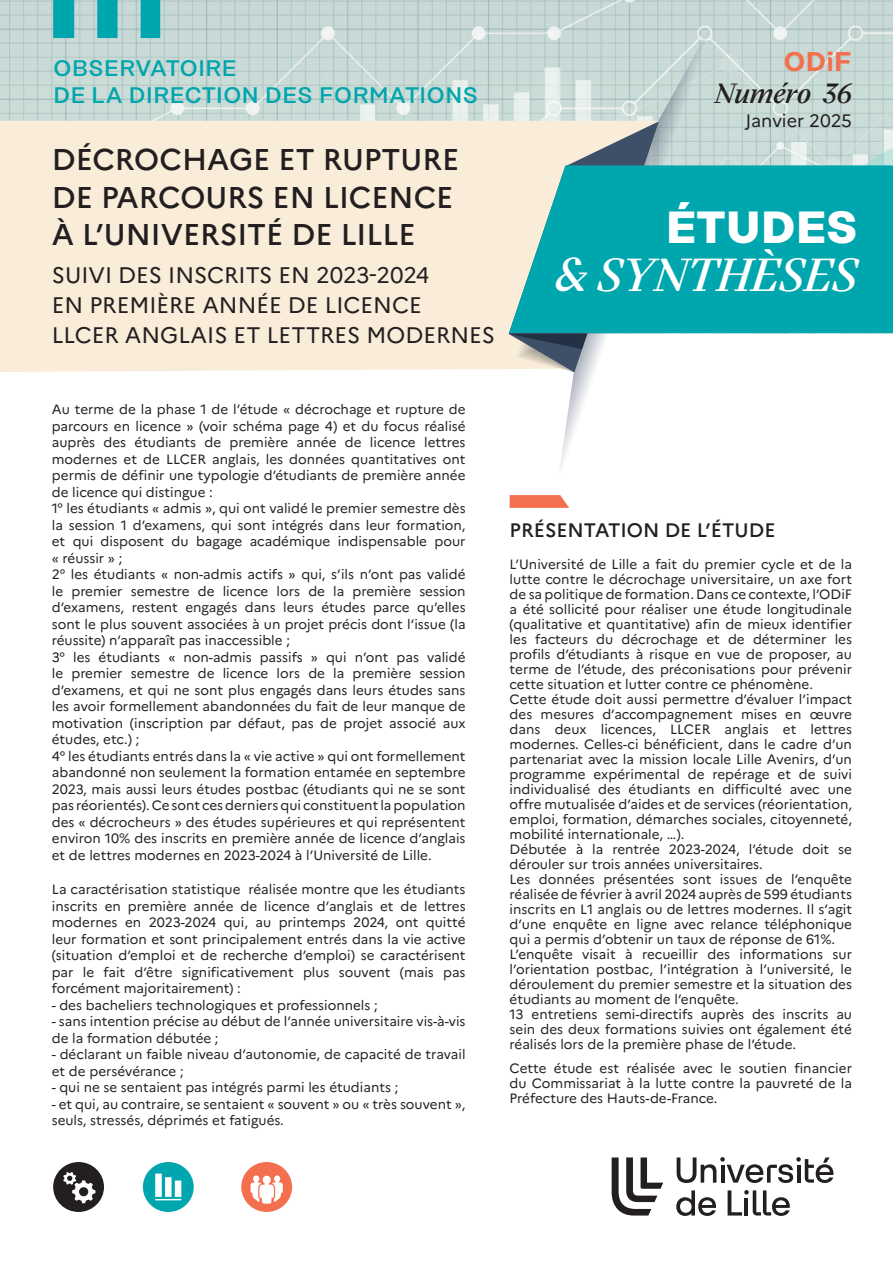
<style>
.page{position:relative;width:893px;height:1263px;background:#fff}
.page>*{position:absolute;margin:0;border:0;box-sizing:border-box;transform-origin:0 0}
.t1{font:italic 500 45px "Eliza";color:#fff}
.t2{font:700 45px "Rational Display";color:#fff}
.t3{font:500 30px/37.5px "Marianne";color:#231f20}
.t4{font:italic 500 27px "Eliza";color:#231f20}
.t5{font:600 27px "Rational Display";color:#f36f4e}
.t6{font:22.5px/30px "Marianne";color:#231f20}
.t7{font:500 22.5px/27px "Rational Display";color:#00a6ad}
.Titre_paragraphe{font:500 19.5px "Marianne";color:#231f20}
.t8{font:18px "Marianne";color:#231f20}
.t9{font:13.5px/16.5px "Marianne";color:#231f20;text-align:justify}
</style>
<div class="page">
<img style="left:0;top:0;width:893px;height:334px">
<svg style="left:559px;top:31px;width:150px;height:440px"></svg>
<div style="left:0;top:121px;width:659px;height:252px;background:#f9edd9"></div>
<svg style="left:509px;top:121px;width:150px;height:251px"></svg>
<svg style="left:509px;top:165px;width:384px;height:168px;background:#17acb1"></svg>
<svg style="left:53px;top:0;width:156px;height:38px;background:#76c2c3"></svg>
<svg style="left:612px;top:1157px;width:51px;height:58px"></svg>
<svg style="left:676px;top:1190px;width:40px;height:26px"></svg>
<svg style="left:728px;top:1190px;width:62px;height:26px"></svg>
<svg style="left:677px;top:1157px;width:156px;height:26px"></svg>
<svg style="left:143px;top:1162px;width:51px;height:50px"></svg>
<svg style="left:241px;top:1162px;width:51px;height:50px"></svg>
<svg style="left:53px;top:1162px;width:51px;height:50px"></svg>
<svg style="left:510px;top:495px;width:59px;height:13px"></svg>
<h3 class="t7" style="left:53px;top:54px;width:427px">OBSERVATOIRE<br>DE LA DIRECTION DES FORMATIONS</h3>
<p class="t3" style="left:52px;top:138px;width:409px">DÉCROCHAGE ET RUPTURE<br>DE PARCOURS EN LICENCE<br>À L’UNIVERSITÉ DE LILLE</p>
<p class="t6" style="left:52px;top:258px;width:445px">SUIVI DES INSCRITS EN 2023-2024<br>EN PREMIÈRE ANNÉE DE LICENCE<br>LLCER ANGLAIS ET LETTRES MODERNES</p>
<p class="t5" style="left:783px;top:45px;width:70px">ODiF</p>
<p class="t4" style="left:715px;top:76px;width:138px">Numéro 36</p>
<p class="t8" style="left:745px;top:107px;width:108px">Janvier 2025</p>
<h1 class="t2" style="left:666px;top:200px;width:193px">ÉTUDES</h1>
<h1 class="t1" style="left:554px;top:246px;width:305px">&amp; SYNTHÈSES</h1>
<p class="t9" style="left:52px;top:400px;width:415px">Au terme de la phase 1 de l’étude « décrochage et rupture de parcours en licence » (voir schéma page 4) et du focus réalisé auprès des étudiants de première année de licence lettres modernes et de LLCER anglais, les données quantitatives ont permis de définir une typologie d’étudiants de première année de licence qui distingue :</p>
<p class="t9" style="left:52px;top:499px;width:415px">1° les étudiants « admis », qui ont validé le premier semestre dès la session 1 d’examens, qui sont intégrés dans leur formation, et qui disposent du bagage académique indispensable pour « réussir » ;</p>
<p class="t9" style="left:52px;top:565px;width:415px">2° les étudiants « non-admis actifs » qui, s’ils n’ont pas validé le premier semestre de licence lors de la première session d’examens, restent engagés dans leurs études parce qu’elles sont le plus souvent associées à un projet précis dont l’issue (la réussite) n’apparaît pas inaccessible ;</p>
<p class="t9" style="left:52px;top:648px;width:415px">3° les étudiants « non-admis passifs » qui n’ont pas validé le premier semestre de licence lors de la première session d’examens, et qui ne sont plus engagés dans leurs études sans les avoir formellement abandonnées du fait de leur manque de motivation (inscription par défaut, pas de projet associé aux études, etc.) ;</p>
<p class="t9" style="left:52px;top:747px;width:415px">4° les étudiants entrés dans la « vie active » qui ont formellement abandonné non seulement la formation entamée en septembre 2023, mais aussi leurs études postbac (étudiants qui ne se sont pas réorientés). Ce sont ces derniers qui constituent la population des « décrocheurs » des études supérieures et qui représentent environ 10% des inscrits en première année de licence d’anglais et de lettres modernes en 2023-2024 à l’Université de Lille.</p>
<p class="t9" style="left:52px;top:880px;width:415px">La caractérisation statistique réalisée montre que les étudiants inscrits en première année de licence d’anglais et de lettres modernes en 2023-2024 qui, au printemps 2024, ont quitté leur formation et sont principalement entrés dans la vie active (situation d’emploi et de recherche d’emploi) se caractérisent par le fait d’être significativement plus souvent (mais pas forcément majoritairement) :</p>
<p class="t9" style="left:52px;top:996px;width:327px">- des bacheliers technologiques et professionnels ;</p>
<p class="t9" style="left:52px;top:1012px;width:415px">- sans intention précise au début de l’année universitaire vis-à-vis de la formation débutée ;</p>
<p class="t9" style="left:52px;top:1045px;width:415px">- déclarant un faible niveau d’autonomie, de capacité de travail et de persévérance ;</p>
<p class="t9" style="left:52px;top:1078px;width:348px">- qui ne se sentaient pas intégrés parmi les étudiants ;</p>
<p class="t9" style="left:52px;top:1095px;width:415px">- et qui, au contraire, se sentaient « souvent » ou « très souvent », seuls, stressés, déprimés et fatigués.</p>
<p class="Titre_paragraphe" style="left:510px;top:515px;width:267px">PRÉSENTATION DE L’ÉTUDE</p>
<p class="t9" style="left:510px;top:555px;width:344px;line-height:15px">L’Université de Lille a fait du premier cycle et de la lutte contre le décrochage universitaire, un axe fort de sa politique de formation. Dans ce contexte, l’ODiF a été sollicité pour réaliser une étude longitudinale (qualitative et quantitative) afin de mieux identifier les facteurs du décrochage et de déterminer les profils d’étudiants à risque en vue de proposer, au terme de l’étude, des préconisations pour prévenir cette situation et lutter contre ce phénomène.</p>
<p class="t9" style="left:510px;top:690px;width:344px;line-height:15px">Cette étude doit aussi permettre d’évaluer l’impact des mesures d’accompagnement mises en œuvre dans deux licences, LLCER anglais et lettres modernes. Celles-ci bénéficient, dans le cadre d’un partenariat avec la mission locale Lille Avenirs, d’un programme expérimental de repérage et de suivi individualisé des étudiants en difficulté avec une offre mutualisée d’aides et de services (réorientation, emploi, formation, démarches sociales, citoyenneté, mobilité internationale, …).</p>
<p class="t9" style="left:510px;top:840px;width:344px;line-height:15px">Débutée à la rentrée 2023-2024, l’étude doit se dérouler sur trois années universitaires.</p>
<p class="t9" style="left:510px;top:870px;width:344px;line-height:15px">Les données présentées sont issues de l’enquête réalisée de février à avril 2024 auprès de 599 étudiants inscrits en L1 anglais ou de lettres modernes. Il s’agit d’une enquête en ligne avec relance téléphonique qui a permis d’obtenir un taux de réponse de 61%.</p>
<p class="t9" style="left:510px;top:945px;width:344px;line-height:15px">L’enquête visait à recueillir des informations sur l’orientation postbac, l’intégration à l’université, le déroulement du premier semestre et la situation des étudiants au moment de l’enquête.</p>
<p class="t9" style="left:510px;top:1005px;width:344px;line-height:15px">13 entretiens semi-directifs auprès des inscrits au sein des deux formations suivies ont également été réalisés lors de la première phase de l’étude.</p>
<p class="t9" style="left:510px;top:1059px;width:344px;line-height:15px">Cette étude est réalisée avec le soutien financier du Commissariat à la lutte contre la pauvreté de la Préfecture des Hauts-de-France.</p>
</div>
